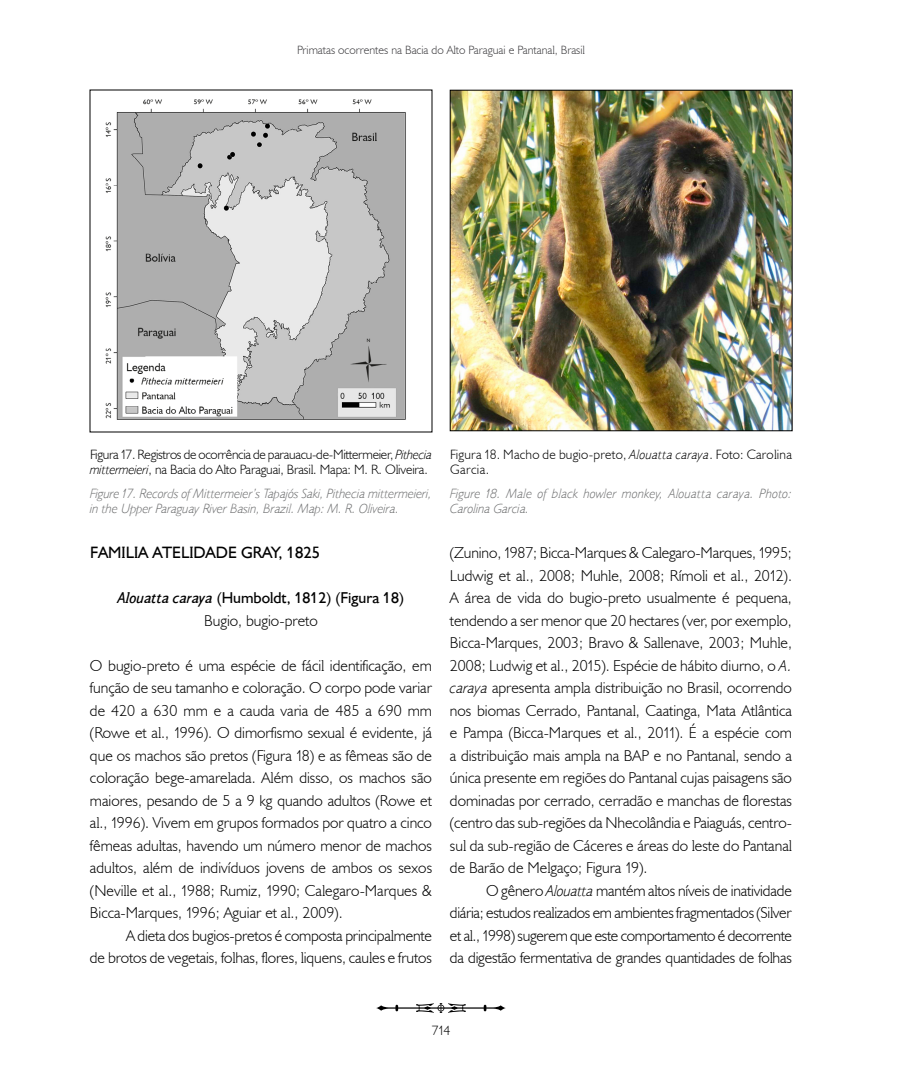
<style>
.page{position:relative;width:900px;height:1071px;background:#fff}
.page>*{position:absolute;margin:0;border:0;box-sizing:border-box;transform-origin:0 0}
.t1{font:700 16.5px "MPEG";color:#000}
.t2{font:15.75px/22.5px "MPEG";letter-spacing:-.005em;color:#000;text-align:justify}
.t3{font:700 15.75px/22.5px "MPEG";color:#000;text-align:center}
.t4{font:italic 13.5px/15px "MPEG";color:#707172}
.t5{font:13.5px/15px "MPEG";letter-spacing:-.01em;color:#000}
.t6{font:13.5px/15px "MPEG";letter-spacing:.02em;color:#000}
.t7{font:12px "MPEG";color:#3e3d40}
.s1{font-style:italic}
.s2{font-weight:400}
</style>
<div class="page">
<svg style="left:376px;top:1003px;width:130px;height:10px"></svg>
<img style="left:105px;top:99px;width:301px;height:321px">
<img style="left:452px;top:92px;width:338px;height:337px">
<div style="left:450px;top:90px;width:342px;height:341px;border:1px solid #000"></div>
<p class="t7" style="left:297px;top:43px;width:289px">Primatas ocorrentes na Bacia do Alto Paraguai e Pantanal, Brasil</p>
<p class="t5" style="left:90px;top:447px;width:344px">Figura 17. Registros de ocorrência de parauacu-de-Mittermeier, <span class="s1">Pithecia mittermeieri</span>, na Bacia do Alto Paraguai, Brasil. Mapa: M. R. Oliveira.</p>
<p class="t4" style="left:90px;top:486px;width:344px">Figure 17. Records of Mittermeier’s Tapajós Saki, Pithecia mittermeieri, in the Upper Paraguay River Basin, Brazil. Map: M. R. Oliveira.</p>
<p class="t1" style="left:90px;top:542px;width:232px">FAMILIA ATELIDADE GRAY, 1825</p>
<p class="t3" style="left:118px;top:586px;width:288px"><span class="s1">Alouatta caraya</span> (Humboldt, 1812) (Figura 18)<br><span class="s2">Bugio, bugio-preto</span></p>
<p class="t2" style="left:90px;top:654px;width:344px">O bugio-preto é uma espécie de fácil identificação, em função de seu tamanho e coloração. O corpo pode variar de 420 a 630 mm e a cauda varia de 485 a 690 mm (Rowe et al., 1996). O dimorfismo sexual é evidente, já que os machos são pretos (Figura 18) e as fêmeas são de coloração bege-amarelada. Além disso, os machos são maiores, pesando de 5 a 9 kg quando adultos (Rowe et al., 1996). Vivem em grupos formados por quatro a cinco fêmeas adultas, havendo um número menor de machos adultos, além de indivíduos jovens de ambos os sexos (Neville et al., 1988; Rumiz, 1990; Calegaro-Marques &amp; Bicca-Marques, 1996; Aguiar et al., 2009).</p>
<p class="t2" style="left:90px;top:924px;width:344px;text-align:right">A dieta dos bugios-pretos é composta principalmente<br>de brotos de vegetais, folhas, flores, liquens, caules e frutos</p>
<p class="t6" style="left:450px;top:447px;width:343px">Figura 18. Macho de bugio-preto, <span class="s1">Alouatta caraya</span>. Foto: Carolina<br>Garcia.</p>
<p class="t4" style="left:450px;top:486px;width:343px">Figure 18. Male of black howler monkey, Alouatta caraya. Photo:<br>Carolina Garcia.</p>
<p class="t2" style="left:450px;top:541px;width:344px">(Zunino, 1987; Bicca-Marques &amp; Calegaro-Marques, 1995; Ludwig et al., 2008; Muhle, 2008; Rímoli et al., 2012).<br>A área de vida do bugio-preto usualmente é pequena, tendendo a ser menor que 20 hectares (ver, por exemplo, Bicca-Marques, 2003; Bravo &amp; Sallenave, 2003; Muhle, 2008; Ludwig et al., 2015). Espécie de hábito diurno, o <span class="s1">A. caraya</span> apresenta ampla distribuição no Brasil, ocorrendo nos biomas Cerrado, Pantanal, Caatinga, Mata Atlântica e Pampa (Bicca-Marques et al., 2011). É a espécie com a distribuição mais ampla na BAP e no Pantanal, sendo a única presente em regiões do Pantanal cujas paisagens são dominadas por cerrado, cerradão e manchas de florestas (centro das sub-regiões da Nhecolândia e Paiaguás, centro&shy;sul da sub-região de Cáceres e áreas do leste do Pantanal de Barão de Melgaço; Figura 19).</p>
<p class="t2" style="left:450px;top:879px;width:344px;text-indent:36px">O gênero <span class="s1">Alouatta</span> mantém altos níveis de inatividade diária; estudos realizados em ambientes fragmentados (Silver et al., 1998) sugerem que este comportamento é decorrente da digestão fermentativa de grandes quantidades de folhas</p>
<p class="t5" style="left:432px;top:1023px;width:20px">714</p>
</div>
